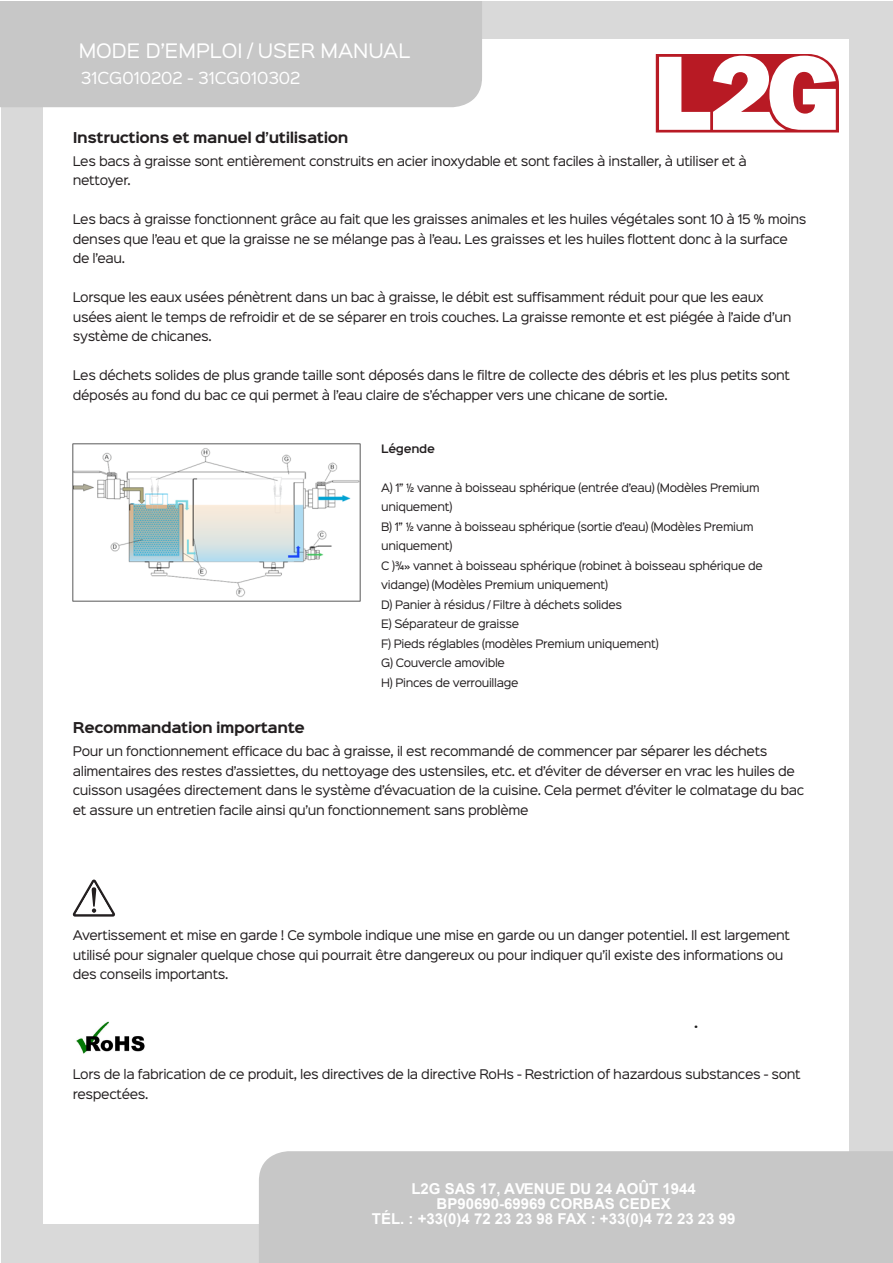
<style>
.page{position:relative;width:893px;height:1263px;background:#fff}
.page>*{position:absolute;margin:0;border:0;box-sizing:border-box;transform-origin:0 0}
.t1{font:18px "Sinkin Sans 400";color:#fff}
.t2{font:700 16.5px "Roboto";color:#1c1c1c}
.t3{font:700 15px/15px "Arial";color:#fff;text-align:center}
.t4{font:15px "Sinkin Sans 400";color:#fff}
.t5{font:700 13.5px "Sinkin Sans 700";letter-spacing:-.03em;color:#231f20}
.t6{font:12px/19.5px "Sinkin Sans 400";letter-spacing:-.03em;color:#231f20}
.t7{font:10.5px/19.5px "Sinkin Sans 400";letter-spacing:-.03em;color:#231f20}
.t8{font:600 10.5px "Sinkin Sans 600";letter-spacing:-.03em;color:#231f20}
</style>
<div class="page">
<div style="left:1px;top:1px;width:891px;height:1262px;background:#d9d9d9"></div>
<div style="left:43px;top:39px;width:805px;height:1184px;background:#fff"></div>
<div style="left:1px;top:1px;width:481px;height:106px;background:#c7c7c7"></div>
<div style="left:259px;top:1151px;width:633px;height:112px;background:#c7c7c7"></div>
<svg style="left:656px;top:54px;width:183px;height:78px"></svg>
<img style="left:73px;top:444px;width:287px;height:158px">
<svg style="left:73px;top:879px;width:42px;height:37px"></svg>
<img style="left:76px;top:1021px;width:69px;height:33px">
<h1 class="t1" style="left:79px;top:36px;width:333px">MODE D’EMPLOI / USER MANUAL</h1>
<p class="t4" style="left:81px;top:65px;width:221px">31CG010202 - 31CG010302</p>
<p class="t5" style="left:73px;top:130px;width:277px">Instructions et manuel d’utilisation</p>
<p class="t6" style="left:73px;top:150px;width:676px">Les bacs à graisse sont entièrement construits en acier inoxydable et sont faciles à installer, à utiliser et à nettoyer.</p>
<p class="t6" style="left:73px;top:209px;width:735px">Les bacs à graisse fonctionnent grâce au fait que les graisses animales et les huiles végétales sont 10 à 15 % moins denses que l’eau et que la graisse ne se mélange pas à l’eau. Les graisses et les huiles flottent donc à la surface de l’eau.</p>
<p class="t6" style="left:73px;top:287px;width:720px">Lorsque les eaux usées pénètrent dans un bac à graisse, le débit est suffisamment réduit pour que les eaux usées aient le temps de refroidir et de se séparer en trois couches. La graisse remonte et est piégée à l’aide d’un système de chicanes.</p>
<p class="t6" style="left:73px;top:365px;width:719px">Les déchets solides de plus grande taille sont déposés dans le filtre de collecte des débris et les plus petits sont déposés au fond du bac ce qui permet à l’eau claire de s’échapper vers une chicane de sortie.</p>
<p class="t5" style="left:73px;top:721px;width:234px">Recommandation importante</p>
<p class="t8" style="left:381px;top:439px;width:55px">Légende</p>
<p class="t7" style="left:381px;top:477px;width:380px">A) 1” ½ vanne à boisseau sphérique (entrée d’eau) (Modèles Premium uniquement)</p>
<p class="t7" style="left:381px;top:516px;width:374px">B) 1” ½ vanne à boisseau sphérique (sortie d’eau) (Modèles Premium uniquement)</p>
<p class="t7" style="left:381px;top:555px;width:383px">C )¾» vannet à boisseau sphérique (robinet à boisseau sphérique de vidange) (Modèles Premium uniquement)</p>
<p class="t7" style="left:381px;top:594px;width:242px">D) Panier à résidus / Filtre à déchets solides</p>
<p class="t7" style="left:381px;top:613px;width:139px">E) Séparateur de graisse</p>
<p class="t7" style="left:381px;top:633px;width:279px">F) Pieds réglables (modèles Premium uniquement)</p>
<p class="t7" style="left:381px;top:652px;width:125px">G) Couvercle amovible</p>
<p class="t7" style="left:381px;top:672px;width:139px">H) Pinces de verrouillage</p>
<p class="t6" style="left:73px;top:741px;width:733px">Pour un fonctionnement efficace du bac à graisse, il est recommandé de commencer par séparer les déchets alimentaires des restes d’assiettes, du nettoyage des ustensiles, etc. et d’éviter de déverser en vrac les huiles de cuisson usagées directement dans le système d’évacuation de la cuisine. Cela permet d’éviter le colmatage du bac et assure un entretien facile ainsi qu’un fonctionnement sans problème</p>
<p class="t6" style="left:73px;top:924px;width:719px">Avertissement et mise en garde ! Ce symbole indique une mise en garde ou un danger potentiel. Il est largement utilisé pour signaler quelque chose qui pourrait être dangereux ou pour indiquer qu’il existe des informations ou des conseils importants.</p>
<h2 class="t2" style="left:694px;top:1010px;width:6px">.</h2>
<p class="t6" style="left:73px;top:1064px;width:730px">Lors de la fabrication de ce produit, les directives de la directive RoHs - Restriction of hazardous substances - sont respectées.</p>
<p class="t3" style="left:372px;top:1181px;width:365px">L2G SAS 17, AVENUE DU 24 AOÛT 1944<br>BP90690-69969 CORBAS CEDEX<br>TÉL. : +33(0)4 72 23 23 98 FAX : +33(0)4 72 23 23 99</p>
</div>
